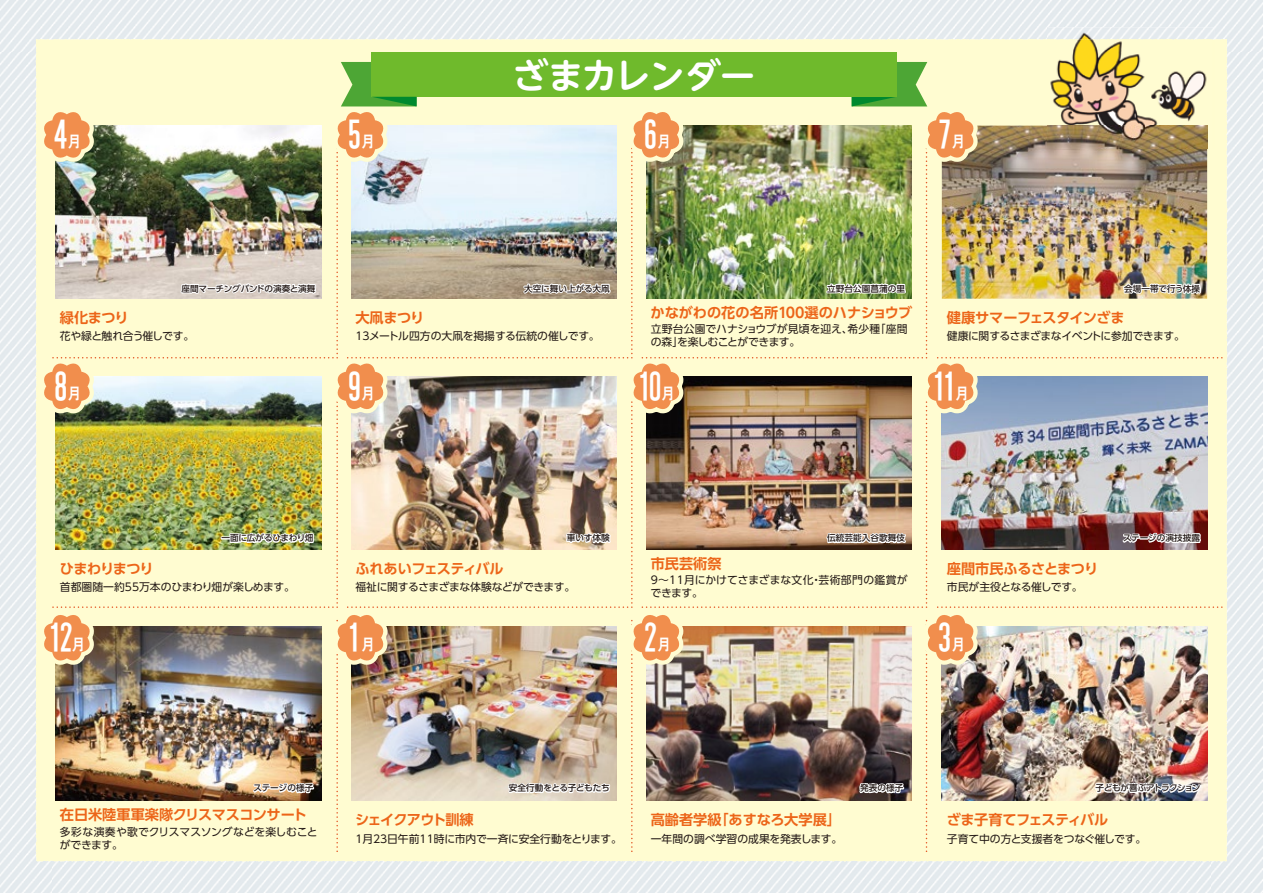
<style>
.page{position:relative;width:1263px;height:893px;background:#fff}
.page>*{position:absolute;margin:0;border:0;box-sizing:border-box;transform-origin:0 0}
.t1{font:36.3px "HG Gothic E";color:#fff;scale:.9 1}
.t2{font:700 35.1px "UD Shin M Go Pro De";letter-spacing:-.015em;color:#fff}
.t3{font:15.75px "HG Gothic E";color:#fff;scale:.9 1}
.t4{font:700 14.25px "UD Shin Go Pr 6 De";letter-spacing:-.03em;color:#ec6519}
.t5{font:700 14.25px "UD Shin Go Pr 6 De";color:#ec6519}
.t6{font:700 14.25px "UD Shin Go Pr 6 De";letter-spacing:-.06em;color:#ec6519}
.t7{font:10.8px/13px "UD Shin Go Pr 6";letter-spacing:-.015em;color:#221815}
.t8{font:10.8px "UD Shin Go Pr 6";letter-spacing:-.035em;color:#221815}
.t9{font:10.8px/13px "UD Shin Go Pr 6";letter-spacing:.005em;color:#221815}
.t10{font:10.8px "UD Shin Go Pr 6";letter-spacing:-.06em;color:#221815}
.t11{font:10.8px "UD Shin Go Pr 6";letter-spacing:-.04em;color:#221815}
.t12{font:500 8.7px "UD Shin Go Pr 6";letter-spacing:-.01em;color:#221815}
.t13{font:500 8.7px "UD Shin Go Pr 6";letter-spacing:-.06em;color:#221815}
.t14{font:500 8.7px "UD Shin Go Pr 6";letter-spacing:-.035em;color:#221815}
</style>
<div class="page">
<img style="left:0;top:0;width:455px;height:52px">
<img style="left:0;top:52px;width:52px;height:841px">
<img style="left:52px;top:861px;width:1159px;height:32px">
<div style="left:36px;top:39px;width:1191px;height:822px;background:#fffcd1"></div>
<img style="left:1047px;top:27px;width:167px;height:35px">
<div style="left:372px;top:52px;width:525px;height:45px;background:#6fba2c"></div>
<img style="left:40px;top:62px;width:1182px;height:790px">
<h1 class="t1" style="left:53px;top:117px;width:20px">4</h1>
<h3 class="t3" style="left:67px;top:133px;width:17px">月</h3>
<h1 class="t1" style="left:346px;top:117px;width:20px">5</h1>
<h3 class="t3" style="left:361px;top:133px;width:17px">月</h3>
<h2 class="t2" style="left:513px;top:47px;width:244px">ざまカレンダー</h2>
<h1 class="t1" style="left:642px;top:117px;width:20px">6</h1>
<h3 class="t3" style="left:657px;top:133px;width:17px">月</h3>
<h1 class="t1" style="left:937px;top:117px;width:20px">7</h1>
<h3 class="t3" style="left:951px;top:133px;width:17px">月</h3>
<p class="t12" style="left:181px;top:282px;width:135px">座間マーチングバンドの演奏と演舞</p>
<p class="t12" style="left:524px;top:282px;width:87px">大空に舞い上がる大凧</p>
<p class="t12" style="left:827px;top:282px;width:79px">立野台公園菖蒲の里</p>
<p class="t12" style="left:1124px;top:282px;width:78px">会場一帯で行う体操</p>
<h3 class="t4" style="left:60px;top:306px;width:70px">緑化まつり</h3>
<p class="t10" style="left:60px;top:327px;width:136px">花や緑と触れ合う催しです。</p>
<h3 class="t4" style="left:355px;top:306px;width:70px">大凧まつり</h3>
<p class="t7" style="left:355px;top:329px;width:246px">13メートル四方の大凧を掲揚する伝統の催しです。</p>
<h3 class="t5" style="left:651px;top:301px;width:263px">かながわの花の名所100選のハナショウブ</h3>
<p class="t7" style="left:651px;top:322px;width:258px">立野台公園でハナショウブが見頃を迎え、希少種「座間の森」を楽しむことができます。</p>
<h3 class="t4" style="left:947px;top:306px;width:179px">健康サマーフェスタインざま</h3>
<p class="t8" style="left:947px;top:327px;width:239px">健康に関するさまざまなイベントに参加できます。</p>
<h1 class="t1" style="left:53px;top:368px;width:20px">8</h1>
<h3 class="t3" style="left:67px;top:385px;width:17px">月</h3>
<h1 class="t1" style="left:346px;top:368px;width:20px">9</h1>
<h3 class="t3" style="left:361px;top:385px;width:17px">月</h3>
<h1 class="t1" style="left:637px;top:368px;width:31px">10</h1>
<h3 class="t3" style="left:661px;top:385px;width:17px">月</h3>
<h1 class="t1" style="left:931px;top:368px;width:31px">11</h1>
<h3 class="t3" style="left:955px;top:385px;width:17px">月</h3>
<p class="t14" style="left:221px;top:531px;width:93px">一面に広がるひまわり畑</p>
<p class="t12" style="left:567px;top:531px;width:45px">車いす体験</p>
<p class="t12" style="left:827px;top:531px;width:79px">伝統芸能入谷歌舞伎</p>
<p class="t12" style="left:1123px;top:531px;width:79px">ステージの演技披露</p>
<h3 class="t6" style="left:60px;top:557px;width:95px">ひまわりまつり</h3>
<p class="t7" style="left:60px;top:580px;width:236px">首都圏随一約55万本のひまわり畑が楽しめます。</p>
<h3 class="t4" style="left:355px;top:557px;width:150px">ふれあいフェスティバル</h3>
<p class="t8" style="left:355px;top:578px;width:221px">福祉に関するさまざまな体験などができます。</p>
<h3 class="t4" style="left:651px;top:552px;width:72px">市民芸術祭</h3>
<p class="t9" style="left:651px;top:573px;width:259px">9～11月にかけてさまざまな文化・芸術部門の鑑賞ができます。</p>
<h3 class="t4" style="left:947px;top:557px;width:153px">座間市民ふるさとまつり</h3>
<p class="t11" style="left:947px;top:578px;width:137px">市民が主役となる催しです。</p>
<h1 class="t1" style="left:48px;top:620px;width:31px">12</h1>
<h3 class="t3" style="left:71px;top:637px;width:17px">月</h3>
<h1 class="t1" style="left:346px;top:620px;width:20px">1</h1>
<h3 class="t3" style="left:361px;top:637px;width:17px">月</h3>
<h1 class="t1" style="left:642px;top:620px;width:20px">2</h1>
<h3 class="t3" style="left:657px;top:637px;width:17px">月</h3>
<h1 class="t1" style="left:937px;top:620px;width:20px">3</h1>
<h3 class="t3" style="left:951px;top:637px;width:17px">月</h3>
<p class="t12" style="left:254px;top:781px;width:61px">ステージの様子</p>
<p class="t12" style="left:509px;top:781px;width:102px">安全行動をとる子どもたち</p>
<p class="t12" style="left:860px;top:781px;width:45px">発表の様子</p>
<p class="t13" style="left:1095px;top:781px;width:106px">子どもが喜ぶアトラクション</p>
<h3 class="t4" style="left:60px;top:803px;width:248px">在日米陸軍軍楽隊クリスマスコンサート</h3>
<p class="t7" style="left:60px;top:825px;width:259px">多彩な演奏や歌でクリスマスソングなどを楽しむことができます。</p>
<h3 class="t6" style="left:355px;top:807px;width:120px">シェイクアウト訓練</h3>
<p class="t7" style="left:355px;top:832px;width:268px">1月23日午前11時に市内で一斉に安全行動をとります。</p>
<h3 class="t5" style="left:651px;top:807px;width:192px">高齢者学級「あすなろ大学展」</h3>
<p class="t7" style="left:651px;top:832px;width:193px">一年間の調べ学習の成果を発表します。</p>
<h3 class="t4" style="left:947px;top:807px;width:163px">ざま子育てフェスティバル</h3>
<p class="t7" style="left:947px;top:832px;width:201px">子育て中の方と支援者をつなぐ催しです。</p>
</div>
